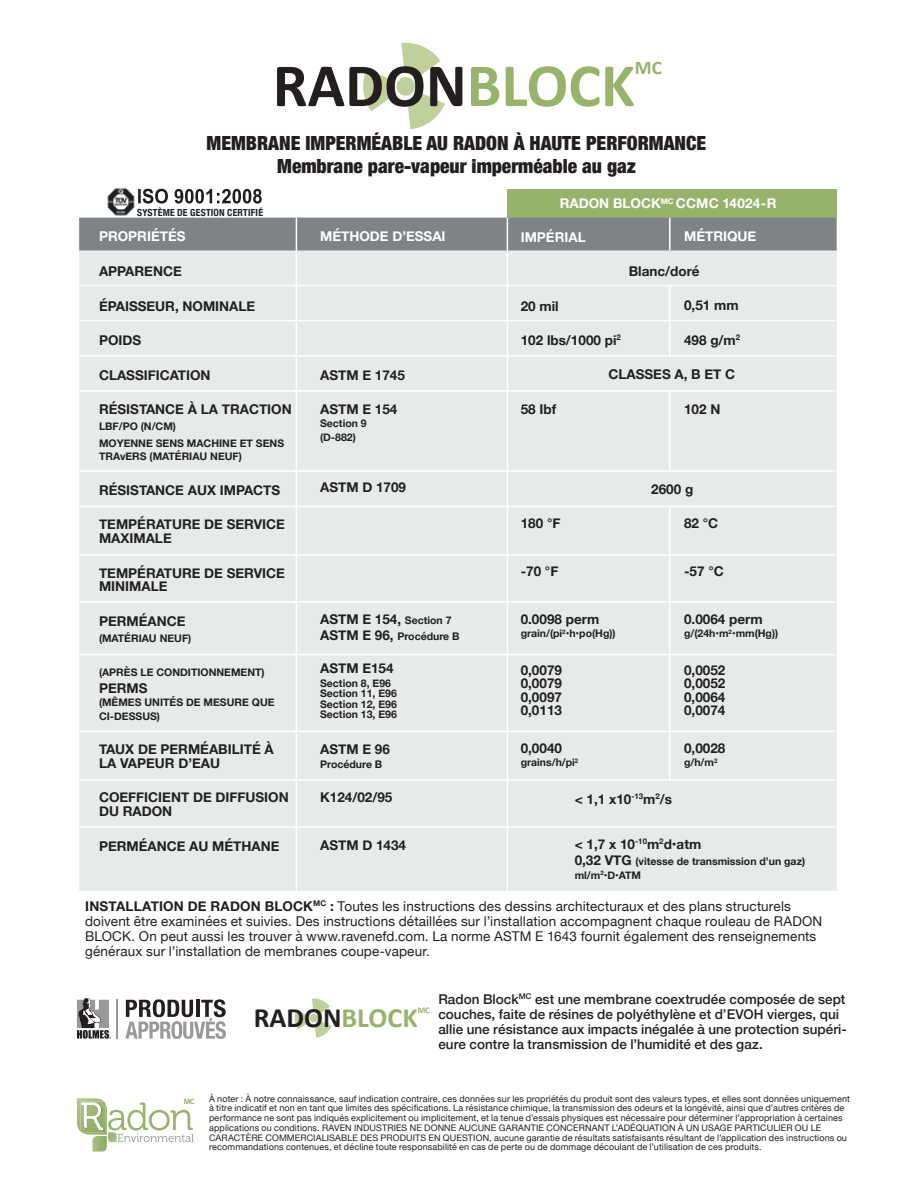
<style>
.page{position:relative;width:918px;height:1188px;background:#fff}
.page>*{position:absolute;margin:0;border:0;box-sizing:border-box;transform-origin:0 0}
.t1{font:700 61.8px "Calibri";color:#231f20}
.t2{font:700 28.05px "Calibri";color:#231f20}
.t3{font:900 condensed 19.5px/23.4px "Helvetica Neue";color:#231f20;text-align:center}
.t4{font:700 19.2px "Calibri";color:#98b36c}
.t5{font:700 13.5px/13.5px "Helvetica Neue";color:#231f20}
.t6{font:13.5px/15px "Helvetica Neue";letter-spacing:.01em;color:#231f20}
.t7{font:500 13.5px/15px "Helvetica Neue";color:#231f20}
.t8{font:700 13.5px "Helvetica Neue";color:#fff}
.t9{font:700 10.5px/13.5px "Helvetica Neue";color:#231f20}
.t10{font:700 condensed 9.75px "Helvetica Neue";letter-spacing:.025em;color:#231f20}
.t11{font:9px/9.8px "Helvetica Neue";letter-spacing:.015em;color:#231f20}
.t12{font:700 8.7px "Calibri";color:#98b36c}
.t13{font:7.65px "Myriad Pro";color:#98b36d}
.s1{color:#98b36c}
.s2{font-size:10.5px}
.s3{font-size:13.5px}
.s4{font-weight:700}
</style>
<div class="page">
<div style="left:79px;top:250px;width:758px;height:641px;background:#e6eae9"></div>
<div style="left:507px;top:189px;width:330px;height:29px;background:#97b36b"></div>
<div style="left:79px;top:218px;width:758px;height:32px;background:#808385"></div>
<hr style="left:80px;top:320px;width:755px;height:1px;background:#fff">
<hr style="left:80px;top:355px;width:755px;height:2px;background:#fff">
<hr style="left:80px;top:390px;width:755px;height:2px;background:#fff">
<hr style="left:80px;top:470px;width:755px;height:2px;background:#fff">
<hr style="left:80px;top:506px;width:755px;height:1px;background:#fff">
<hr style="left:80px;top:554px;width:755px;height:2px;background:#fff">
<hr style="left:80px;top:601px;width:755px;height:2px;background:#fff">
<hr style="left:80px;top:654px;width:755px;height:1px;background:#fff">
<hr style="left:80px;top:731px;width:755px;height:1px;background:#fff">
<hr style="left:80px;top:779px;width:755px;height:2px;background:#fff">
<hr style="left:80px;top:826px;width:755px;height:2px;background:#fff">
<hr style="left:80px;top:285px;width:755px;height:1px;background:#fff">
<hr style="left:507px;top:218px;width:1px;height:674px;background:#fff">
<hr style="left:296px;top:218px;width:1px;height:674px;background:#fff">
<hr style="left:669px;top:218px;width:2px;height:32px;background:#fff">
<hr style="left:669px;top:286px;width:2px;height:69px;background:#fff">
<hr style="left:669px;top:391px;width:2px;height:79px;background:#fff">
<hr style="left:669px;top:507px;width:2px;height:273px;background:#fff">
<svg style="left:77px;top:1098px;width:117px;height:54px"></svg>
<svg style="left:363px;top:42px;width:82px;height:87px"></svg>
<img style="left:107px;top:187px;width:151px;height:29px">
<img style="left:143px;top:189px;width:119px;height:15px">
<svg style="left:294px;top:998px;width:38px;height:40px"></svg>
<svg style="left:77px;top:998px;width:34px;height:41px"></svg>
<hr style="left:117px;top:1000px;width:1px;height:39px;background:#9a999a">
<svg style="left:125px;top:999px;width:101px;height:40px"></svg>
<h1 class="t1" style="left:273px;top:46px;width:364px">RADON<span class="s1">BLOCK</span></h1>
<h3 class="t4" style="left:635px;top:56px;width:28px">MC</h3>
<h3 class="t3" style="left:207px;top:130px;width:501px">MEMBRANE IMPERMÉABLE AU RADON À HAUTE PERFORMANCE<br>Membrane pare-vapeur imperméable au gaz</h3>
<p class="t10" style="left:137px;top:204px;width:127px">SYSTÈME DE GESTION CERTIFIÉ</p>
<h3 class="t8" style="left:99px;top:226px;width:88px">PROPRIÉTÉS</h3>
<h3 class="t5" style="left:99px;top:265px;width:84px">APPARENCE</h3>
<h3 class="t5" style="left:99px;top:299px;width:158px">ÉPAISSEUR, NOMINALE</h3>
<h3 class="t5" style="left:99px;top:334px;width:44px">POIDS</h3>
<h3 class="t5" style="left:99px;top:368px;width:113px">CLASSIFICATION</h3>
<h3 class="t5" style="left:99px;top:403px;width:194px">RÉSISTANCE À LA TRACTION</h3>
<p class="t9" style="left:99px;top:419px;width:187px;line-height:16.5px">LBF/PO (N/CM)<br>MOYENNE SENS MACHINE ET SENS</p>
<p class="t9" style="left:99px;top:450px;width:144px">TRAvERS (MATÉRIAU NEUF)</p>
<h3 class="t5" style="left:99px;top:484px;width:183px">RÉSISTANCE AUX IMPACTS</h3>
<h3 class="t5" style="left:99px;top:518px;width:188px">TEMPÉRATURE DE SERVICE<br>MAXIMALE</h3>
<h3 class="t5" style="left:99px;top:566px;width:188px">TEMPÉRATURE DE SERVICE<br>MINIMALE</h3>
<h3 class="t5" style="left:99px;top:614px;width:88px">PERMÉANCE</h3>
<p class="t9" style="left:99px;top:632px;width:94px">(MATÉRIAU NEUF)</p>
<p class="t9" style="left:99px;top:666px;width:167px">(APRÈS LE CONDITIONNEMENT)</p>
<h3 class="t5" style="left:99px;top:682px;width:50px">PERMS</h3>
<p class="t9" style="left:99px;top:696px;width:177px">(MÊMES UNITÉS DE MESURE QUE<br>CI-DESSUS)</p>
<h3 class="t5" style="left:99px;top:743px;width:176px">TAUX DE PERMÉABILITÉ À<br>LA VAPEUR D’EAU</h3>
<h3 class="t5" style="left:99px;top:791px;width:191px">COEFFICIENT DE DIFFUSION<br>DU RADON</h3>
<h3 class="t5" style="left:99px;top:839px;width:182px">PERMÉANCE AU MÉTHANE</h3>
<h3 class="t8" style="left:320px;top:226px;width:127px">MÉTHODE D’ESSAI</h3>
<h3 class="t5" style="left:320px;top:368px;width:86px">ASTM E 1745</h3>
<h3 class="t5" style="left:320px;top:403px;width:79px">ASTM E 154</h3>
<p class="t9" style="left:320px;top:417px;width:48px">Section 9 (D-882)</p>
<h3 class="t5" style="left:320px;top:481px;width:88px">ASTM D 1709</h3>
<h3 class="t5" style="left:320px;top:613px;width:133px">ASTM E 154, <span class="s2">Section 7</span></h3>
<p class="t9" style="left:320px;top:630px;width:141px"><span class="s3">ASTM E 96,</span> Procédure B</p>
<h3 class="t5" style="left:320px;top:662px;width:75px">ASTM E154</h3>
<p class="t9" style="left:320px;top:678px;width:78px;line-height:10.5px">Section 8, E96<br>Section 11, E96<br>Section 12, E96<br>Section 13, E96</p>
<h3 class="t5" style="left:320px;top:743px;width:71px">ASTM E 96</h3>
<p class="t9" style="left:320px;top:758px;width:64px">Procédure B</p>
<h3 class="t5" style="left:320px;top:791px;width:74px">K124/02/95</h3>
<h3 class="t5" style="left:320px;top:839px;width:88px">ASTM D 1434</h3>
<h3 class="t8" style="left:560px;top:193px;width:218px">RADON BLOCK<sup>MC</sup> CCMC 14024-R</h3>
<h3 class="t8" style="left:521px;top:226px;width:66px">IMPÉRIAL</h3>
<h3 class="t8" style="left:684px;top:226px;width:74px">MÉTRIQUE</h3>
<h3 class="t5" style="left:629px;top:265px;width:72px">Blanc/doré</h3>
<h3 class="t5" style="left:684px;top:299px;width:56px">0,51 mm</h3>
<h3 class="t5" style="left:684px;top:334px;width:58px">498 g/m<sup>2</sup></h3>
<h3 class="t5" style="left:521px;top:299px;width:39px">20 mil</h3>
<h3 class="t5" style="left:521px;top:334px;width:102px">102 lbs/1000 pi<sup>2</sup></h3>
<h3 class="t5" style="left:609px;top:368px;width:128px">CLASSES A, B ET C</h3>
<h3 class="t5" style="left:521px;top:403px;width:37px">58 Ibf</h3>
<h3 class="t5" style="left:684px;top:403px;width:38px">102 N</h3>
<h3 class="t5" style="left:651px;top:482px;width:44px">2600 g</h3>
<h3 class="t5" style="left:684px;top:517px;width:36px">82 °C</h3>
<h3 class="t5" style="left:684px;top:565px;width:41px">-57 °C</h3>
<h3 class="t5" style="left:684px;top:613px;width:80px">0.0064 perm</h3>
<p class="t9" style="left:684px;top:627px;width:96px">g/(24h•m<sup>2</sup>•mm(Hg))</p>
<h3 class="t5" style="left:684px;top:664px;width:43px;text-align:justify">0,0052<br>0,0052<br>0,0064<br>0,0074</h3>
<h3 class="t5" style="left:684px;top:742px;width:43px">0,0028</h3>
<p class="t9" style="left:684px;top:756px;width:35px">g/h/m<sup>2</sup></p>
<h3 class="t5" style="left:521px;top:517px;width:41px">180 °F</h3>
<h3 class="t5" style="left:521px;top:565px;width:39px">-70 °F</h3>
<h3 class="t5" style="left:521px;top:613px;width:80px">0.0098 perm</h3>
<p class="t9" style="left:521px;top:627px;width:96px">grain/(pi<sup>2</sup>•h•po(Hg))</p>
<h3 class="t5" style="left:521px;top:664px;width:43px;text-align:justify">0,0079<br>0,0079<br>0,0097<br>0,0113</h3>
<h3 class="t5" style="left:521px;top:742px;width:43px">0,0040</h3>
<p class="t9" style="left:521px;top:756px;width:59px">grains/h/pi<sup>2</sup></p>
<h3 class="t5" style="left:575px;top:793px;width:99px">&lt; 1,1 x10<sup>-13</sup>m<sup>2</sup>/s</h3>
<h3 class="t5" style="left:575px;top:838px;width:128px">&lt; 1,7 x 10<sup>-10</sup>m<sup>2</sup>d•atm</h3>
<p class="t9" style="left:575px;top:855px;width:232px"><span class="s3">0,32 VTG</span> (vitesse de transmission d’un gaz) ml/m<sup>2</sup>•D•ATM</p>
<p class="t6" style="left:85px;top:899px;width:739px"><span class="s4">INSTALLATION DE RADON BLOCK</span><sup>MC</sup> <span class="s4">:</span> Toutes les instructions des dessins architecturaux et des plans structurels doivent être examinées et suivies. Des instructions détaillées sur l’installation accompagnent chaque rouleau de RADON BLOCK. On peut aussi les trouver à www.ravenefd.com. La norme ASTM E 1643 fournit également des renseignements généraux sur l’installation de membranes coupe-vapeur.</p>
<h2 class="t2" style="left:254px;top:1000px;width:165px">RADON<span class="s1">BLOCK</span></h2>
<p class="t12" style="left:418px;top:1004px;width:14px">MC</p>
<p class="t7" style="left:438px;top:990px;width:410px">Radon Block<sup>MC</sup> est une membrane coextrudée composée de sept couches, faite de résines de polyéthylène et d’EVOH vierges, qui allie une résistance aux impacts inégalée à une protection supéri&shy;eure contre la transmission de l’humidité et des gaz.</p>
<p class="t13" style="left:184px;top:1097px;width:12px">MC</p>
<p class="t11" style="left:209px;top:1094px;width:642px">À noter : À notre connaissance, sauf indication contraire, ces données sur les propriétés du produit sont des valeurs types, et elles sont données uniquement à titre indicatif et non en tant que limites des spécifications. La résistance chimique, la transmission des odeurs et la longévité, ainsi que d’autres critères de performance ne sont pas indiqués explicitement ou implicitement, et la tenue d’essais physiques est nécessaire pour déterminer l’appropriation à certaines applications ou conditions. RAVEN INDUSTRIES NE DONNE AUCUNE GARANTIE CONCERNANT L’ADÉQUATION À UN USAGE PARTICULIER OU LE CARACTÈRE COMMERCIALISABLE DES PRODUITS EN QUESTION, aucune garantie de résultats satisfaisants résultant de l’application des instructions ou recommandations contenues, et décline toute responsabilité en cas de perte ou de dommage découlant de l’utilisation de ces produits.</p>
</div>
